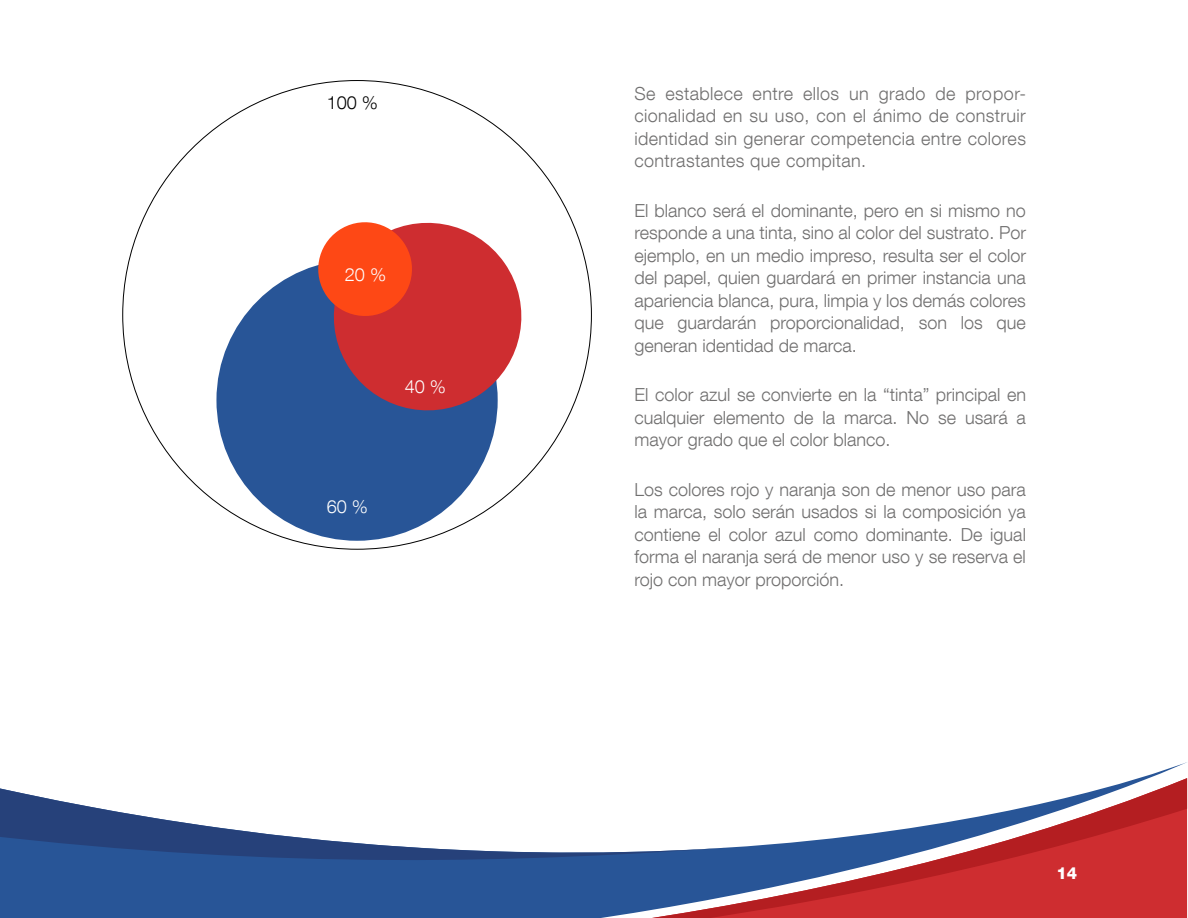
<style>
.page{position:relative;width:1188px;height:918px;background:#fff}
.page>*{position:absolute;margin:0;border:0;box-sizing:border-box;transform-origin:0 0}
.t1{font:300 18.15px "Helvetica Neue LT Com";color:#fff}
.t2{font:300 18.15px "Helvetica Neue LT Com";color:#000}
.body{font:300 18px/22.5px "Helvetica Neue LT Com";color:#706f6f;text-align:justify}
.t3{font:800 16.5px "Helvetica Neue LT Com";color:#fff}
</style>
<div class="page">
<svg style="left:0;top:762px;width:1188px;height:156px;fill:#285597"></svg>
<svg style="left:0;top:783px;width:557px;height:88px"></svg>
<svg style="left:557px;top:778px;width:630px;height:140px"></svg>
<div style="left:216px;top:260px;width:282px;height:281px;background:#285597;border-radius:50%"></div>
<svg style="left:334px;top:222px;width:188px;height:201px;fill:#ce2d30"></svg>
<svg style="left:312px;top:222px;width:106px;height:100px"></svg>
<p class="t2" style="left:327px;top:91px;width:53px">100 %</p>
<p class="t1" style="left:345px;top:264px;width:43px">20 %</p>
<p class="t1" style="left:405px;top:375px;width:43px">40 %</p>
<p class="t1" style="left:327px;top:496px;width:43px">60 %</p>
<p class="body" style="left:634px;top:82px;width:393px">Se establece entre ellos un grado de propor&shy;cionalidad en su uso, con el ánimo de construir identidad sin generar competencia entre colores contrastantes que compitan.</p>
<p class="body" style="left:634px;top:199px;width:393px">El blanco será el dominante, pero en si mismo no responde a una tinta, sino al color del sustrato. Por ejemplo, en un medio impreso, resulta ser el color del papel, quien guardará en primer instancia una apariencia blanca, pura, limpia y los demás colores que guardarán proporcionalidad, son los que generan identidad de marca.</p>
<p class="body" style="left:634px;top:383px;width:393px">El color azul se convierte en la “tinta” principal en cualquier elemento de la marca. No se usará a mayor grado que el color blanco.</p>
<p class="body" style="left:634px;top:478px;width:393px">Los colores rojo y naranja son de menor uso para la marca, solo serán usados si la composición ya contiene el color azul como dominante. De igual forma el naranja será de menor uso y se reserva el rojo con mayor proporción.</p>
<p class="t3" style="left:1056px;top:863px;width:22px">14</p>
</div>
